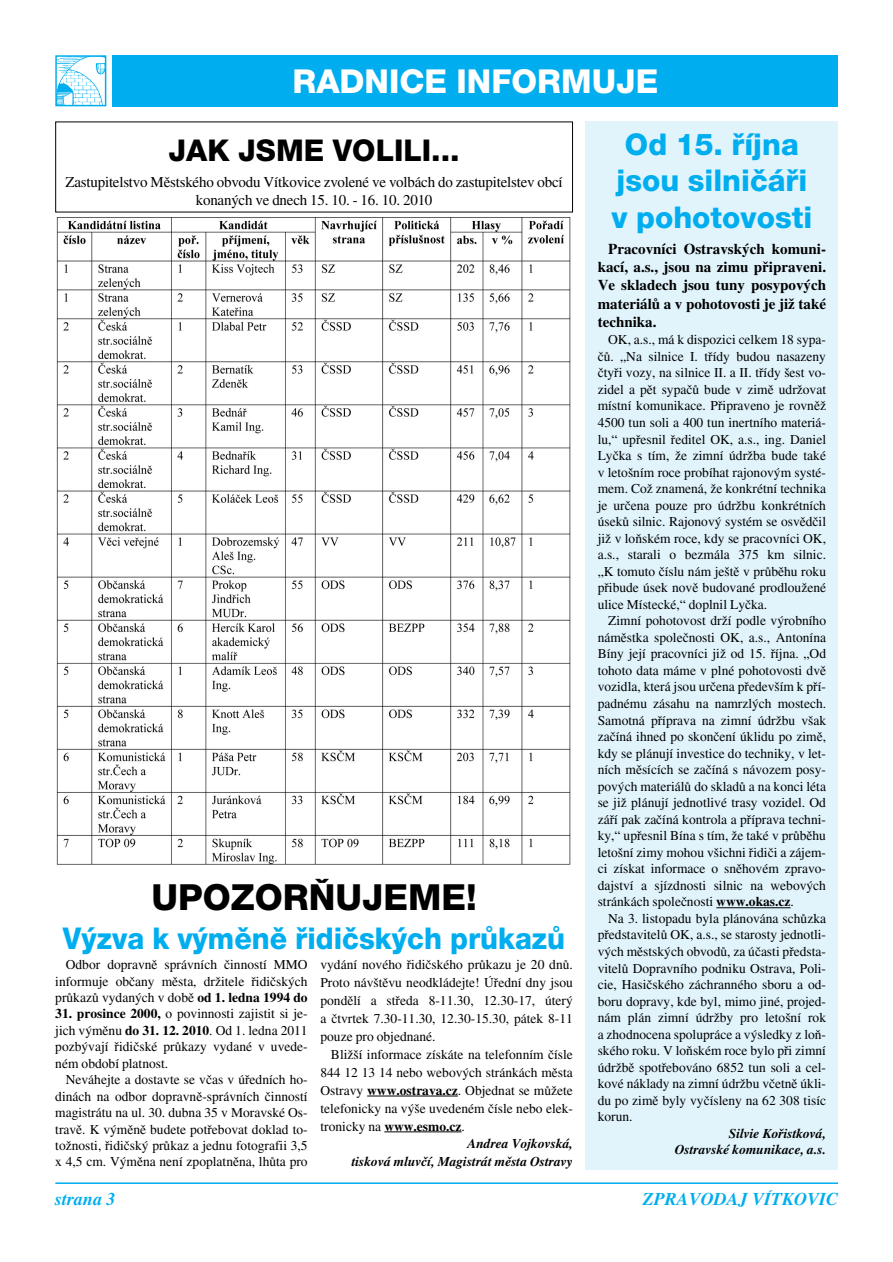
<style>
.page{position:relative;width:893px;height:1262px;background:#fff}
.page>*{position:absolute;margin:0;border:0;box-sizing:border-box;transform-origin:0 0}
.t1{font:800 36px "Helvetica Neue CE";color:#000}
.t2{font:800 33px "Helvetica Neue CE";color:#fff}
.t3{font:800 30px/36.3px "Helvetica Neue CE";color:#00aeef;text-align:center}
.t4{font:800 30px "Helvetica Neue CE";color:#00aeef;scale:.95 1}
.t5{font:800 30px "Helvetica Neue CE";color:#000}
.t6{font:italic 700 18px "Times CE";color:#00aeef}
.t7{font:700 15px/18.3px "Times CE";color:#000;text-align:justify}
.t8{font:15px/18px "Times CE";letter-spacing:-.015em;color:#000;text-align:center}
.t9{font:13.5px/16.5px "Times CE";color:#000;text-align:justify}
.t10{font:italic 700 13.5px/16.5px "Times CE";color:#000;text-align:right}
.s1{font-weight:700}
</style>
<div class="page">
<hr style="left:55px;top:1182px;width:783px;height:2px;background:#00aeef">
<div style="left:113px;top:55px;width:725px;height:51px;background:#00aeef"></div>
<img style="left:58px;top:58px;width:45px;height:45px">
<div style="left:55px;top:55px;width:51px;height:51px;border:2px solid #00aeef"></div>
<img style="left:56px;top:217px;width:515px;height:648px">
<hr style="left:367px;top:1095px;width:91px;height:1px;background:#000">
<hr style="left:384px;top:1131px;width:77px;height:1px;background:#000">
<div style="left:585px;top:122px;width:253px;height:1047px;background:#e1f4fc"></div>
<hr style="left:716px;top:907px;width:74px;height:1px;background:#000">
<h2 class="t2" style="left:292px;top:69px;width:367px">RADNICE INFORMUJE</h2>
<h3 class="t5" style="left:168px;top:139px;width:293px">JAK JSME VOLILI...</h3>
<p class="t8" style="left:66px;top:174px;width:498px">Zastupitelstvo Mûstského obvodu Vítkovice zvolené ve volbách do zastupitelstev obcí konan˘ch ve dnech 15. 10. - 16. 10. 2010</p>
<h1 class="t1" style="left:151px;top:884px;width:327px">UPOZOR≈UJEME!</h1>
<h3 class="t4" style="left:63px;top:927px;width:530px">V˘zva k v˘mûnû fiidiãsk˘ch prÛkazÛ</h3>
<p class="t9" style="left:55px;top:957px;width:254px;text-indent:11px">Odbor dopravnû správních ãinností MMO informuje obãany mûsta, drÏitele fiidiãsk˘ch prÛkazÛ vydan˘ch v dobû <span class="s1">od 1. ledna 1994 do</span></p>
<p class="t9" style="left:55px;top:1007px;width:254px"><span class="s1">31. prosince 2000,</span> o povinnosti zajistit si je&shy;jich v˘mûnu <span class="s1">do 31. 12. 2010</span>. Od 1. ledna 2011 pozb˘vají fiidiãské prÛkazy vydané v uvede&shy;ném období platnost.</p>
<p class="t9" style="left:55px;top:1072px;width:254px;text-indent:11px">Neváhejte a dostavte se vãas v úfiedních ho&shy;dinách na odbor dopravnû-správních ãinností magistrátu na ul. 30. dubna 35 v Moravské Os&shy;travû. K v˘mûnû budete potfiebovat doklad to&shy;toÏnosti, fiidiãsk˘ prÛkaz a jednu fotografii 3,5 x 4,5 cm. V˘mûna není zpoplatnûna, lhÛta pro</p>
<p class="t9" style="left:320px;top:957px;width:254px;line-height:17.9px">vydání nového fiidiãského prÛkazu je 20 dnÛ.<br>Proto náv‰tûvu neodkládejte! Úfiední dny jsou pondûlí a stfieda 8-11.30, 12.30-17, úter˘ a ãtvrtek 7.30-11.30, 12.30-15.30, pátek 8-11 pouze pro objednané.</p>
<p class="t9" style="left:331px;top:1047px;width:243px">BliÏ‰í informace získáte na telefonním ãísle</p>
<p class="t9" style="left:320px;top:1065px;width:254px">844 12 13 14 nebo webov˘ch stránkách mûsta</p>
<p class="t9" style="left:320px;top:1083px;width:254px">Ostravy <span class="s1">www.ostrava.cz</span>. Objednat se mÛÏete</p>
<p class="t9" style="left:320px;top:1101px;width:254px">telefonicky na v˘‰e uvedeném ãísle nebo elek-</p>
<p class="t9" style="left:320px;top:1119px;width:146px">tronicky na <span class="s1">www.esmo.cz</span>.</p>
<p class="t10" style="left:467px;top:1136px;width:107px">Andrea Vojkovská,</p>
<p class="t10" style="left:352px;top:1154px;width:223px">tisková mluvãí, Magistrát mûsta Ostravy</p>
<h3 class="t3" style="left:611px;top:129px;width:202px">Od 15. fiíjna jsou silniãáfii v pohotovosti</h3>
<p class="t7" style="left:597px;top:241px;width:230px;text-indent:10px">Pracovníci Ostravsk˘ch komuni&shy;kací, a.s., jsou na zimu pfiipraveni.<br>Ve skladech jsou tuny posypov˘ch materiálÛ a v pohotovosti je jiÏ také technika.</p>
<p class="t9" style="left:597px;top:333px;width:230px;text-indent:11px">OK, a.s., má k dispozici celkem 18 sypa&shy;ãÛ. „Na silnice I. tfiídy budou nasazeny ãtyfii vozy, na silnice II. a II. tfiídy ‰est vo&shy;zidel a pût sypaãÛ bude v zimû udrÏovat místní komunikace. Pfiipraveno je rovnûÏ 4500 tun soli a 400 tun inertního materiá&shy;lu,“ upfiesnil fieditel OK, a.s., ing. Daniel Lyãka s tím, Ïe zimní údrÏba bude také v leto‰ním roce probíhat rajonov˘m systé&shy;mem. CoÏ znamená, Ïe konkrétní technika je urãena pouze pro údrÏbu konkrétních úsekÛ silnic. Rajonov˘ systém se osvûdãil jiÏ v loÀském roce, kdy se pracovníci OK, a.s., starali o bezmála 375 km silnic. „K tomuto ãíslu nám je‰tû v prÛbûhu roku pfiibude úsek novû budované prodlouÏené ulice Místecké,“ doplnil Lyãka.</p>
<p class="t9" style="left:597px;top:614px;width:230px;text-indent:11px">Zimní pohotovost drÏí podle v˘robního námûstka spoleãnosti OK, a.s., Antonína Bíny její pracovníci jiÏ od 15. fiíjna. „Od tohoto data máme v plné pohotovosti dvû vozidla, která jsou urãena pfiedev‰ím k pfií&shy;padnému zásahu na namrzl˘ch mostech.<br>Samotná pfiíprava na zimní údrÏbu v‰ak zaãíná ihned po skonãení úklidu po zimû, kdy se plánují investice do techniky, v let&shy;ních mûsících se zaãíná s návozem posy&shy;pov˘ch materiálÛ do skladÛ a na konci léta se jiÏ plánují jednotlivé trasy vozidel. Od záfií pak zaãíná kontrola a pfiíprava techni&shy;ky,“ upfiesnil Bína s tím, Ïe také v prÛbûhu leto‰ní zimy mohou v‰ichni fiidiãi a zájem&shy;ci získat informace o snûhovém zpravo&shy;dajství a sjízdnosti silnic na webov˘ch stránkách spoleãnosti <span class="s1">www.okas.cz</span>.</p>
<p class="t9" style="left:597px;top:911px;width:230px;text-indent:11px">Na 3. listopadu byla plánována schÛzka pfiedstavitelÛ OK, a.s., se starosty jednotli&shy;v˘ch mûstsk˘ch obvodÛ, za úãasti pfiedsta&shy;vitelÛ Dopravního podniku Ostrava, Poli&shy;cie, Hasiãského záchranného sboru a od&shy;boru dopravy, kde byl, mimo jiné, projed&shy;nám plán zimní údrÏby pro leto‰ní rok a zhodnocena spolupráce a v˘sledky z loÀ&shy;ského roku. V loÀském roce bylo pfii zimní údrÏbû spotfiebováno 6852 tun soli a cel&shy;kové náklady na zimní údrÏbu vãetnû úkli&shy;du po zimû byly vyãísleny na 62 308 tisíc korun.</p>
<p class="t10" style="left:674px;top:1126px;width:153px">Silvie Kofiistková,<br>Ostravské komunikace, a.s.</p>
<h3 class="t6" style="left:55px;top:1192px;width:62px">strana 3</h3>
<h3 class="t6" style="left:643px;top:1192px;width:197px">ZPRAVODAJ VÍTKOVIC</h3>
</div>
